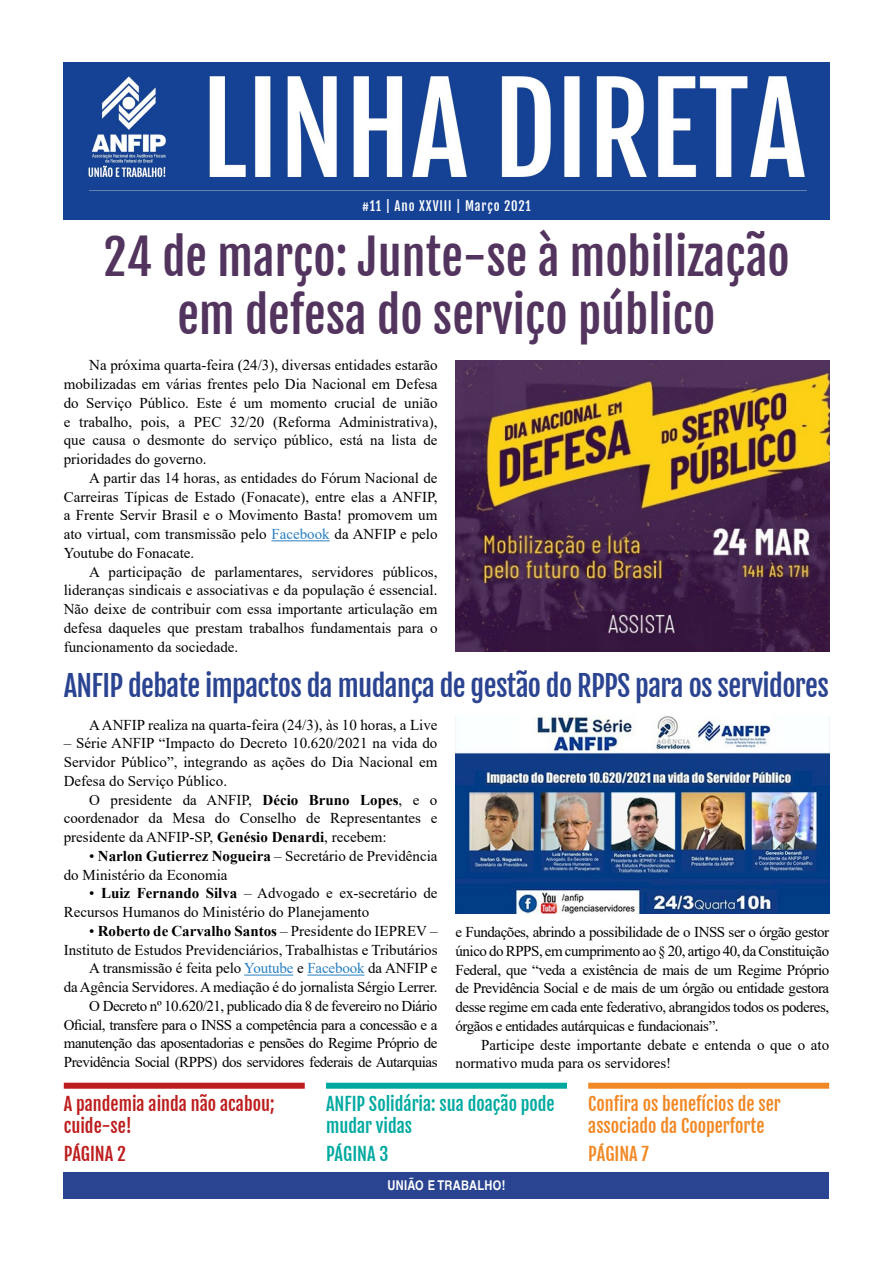
<style>
.page{position:relative;width:893px;height:1263px;background:#fff}
.page>*{position:absolute;margin:0;border:0;box-sizing:border-box;transform-origin:0 0}
.t1{font:48px/57.6px "Fjalla One";color:#53345e;text-align:center}
.t2{font:28.5px "Fjalla One";letter-spacing:-.02em;color:#2b4491}
.t3{font:18px/21.6px "Fjalla One";color:#f18825}
.t4{font:18px/21.6px "Fjalla One";color:#00a9a0}
.t5{font:18px/21.6px "Fjalla One";color:#bd1d1d}
.t6{font:15px/18.8px "Times New Roman";color:#000;text-align:justify}
.t7{font:15px/18.8px "Times New Roman";letter-spacing:-.03em;color:#000;text-align:right}
.t8{font:700 condensed 13.5px "Helvetica LT";letter-spacing:.025em;color:#fff}
.t9{font:12.75px "Fjalla One";letter-spacing:.07em;color:#fff}
.s1{color:#2880c3}
.s2{font-weight:700}
</style>
<div class="page">
<div style="left:64px;top:1172px;width:765px;height:27px;background:#2b4491"></div>
<div style="left:64px;top:1083px;width:241px;height:6px;background:#bd1d1d"></div>
<div style="left:326px;top:1083px;width:241px;height:6px;background:#00a9a0"></div>
<div style="left:588px;top:1083px;width:241px;height:6px;background:#f18825"></div>
<img style="left:64px;top:63px;width:765px;height:157px">
<hr style="left:271px;top:540px;width:59px;height:1px;background:#2880c3">
<img style="left:455px;top:360px;width:374px;height:292px">
<hr style="left:244px;top:975px;width:49px;height:1px;background:#2880c3">
<hr style="left:307px;top:975px;width:57px;height:1px;background:#2880c3">
<img style="left:455px;top:716px;width:374px;height:198px">
<p class="t9" style="left:362px;top:198px;width:170px">#11 | Ano XXVIII | Março 2021</p>
<h1 class="t1" style="left:103px;top:229px;width:688px">24 de março: Junte-se à mobilização em defesa do serviço público</h1>
<p class="t6" style="left:64px;top:356px;width:375px;text-indent:26px">Na próxima quarta-feira (24/3), diversas entidades estarão mobilizadas em várias frentes pelo Dia Nacional em Defesa do Serviço Público. Este é um momento crucial de união e trabalho, pois, a PEC 32/20 (Reforma Administrativa), que causa o desmonte do serviço público, está na lista de prioridades do governo.</p>
<p class="t6" style="left:64px;top:468px;width:375px;text-indent:26px">A partir das 14 horas, as entidades do Fórum Nacional de Carreiras Típicas de Estado (Fonacate), entre elas a ANFIP, a Frente Servir Brasil e o Movimento Basta! promovem um ato virtual, com transmissão pelo <span class="s1">Facebook</span> da ANFIP e pelo Youtube do Fonacate.</p>
<p class="t6" style="left:64px;top:562px;width:375px;text-indent:26px">A participação de parlamentares, servidores públicos, lideranças sindicais e associativas e da população é essencial.<br>Não deixe de contribuir com essa importante articulação em defesa daqueles que prestam trabalhos fundamentais para o funcionamento da sociedade.</p>
<h2 class="t2" style="left:64px;top:668px;width:767px">ANFIP debate impactos da mudança de gestão do RPPS para os servidores</h2>
<p class="t6" style="left:89px;top:715px;width:350px">A ANFIP realiza na quarta-feira (24/3), às 10 horas, a Live</p>
<p class="t6" style="left:64px;top:733px;width:375px">– Série ANFIP “Impacto do Decreto 10.620/2021 na vida do Servidor Público”, integrando as ações do Dia Nacional em Defesa do Serviço Público.</p>
<p class="t6" style="left:64px;top:790px;width:375px;text-indent:26px">O presidente da ANFIP, <span class="s2">Décio Bruno Lopes</span>, e o coordenador da Mesa do Conselho de Representantes e presidente da ANFIP-SP, <span class="s2">Genésio Denardi</span>, recebem:</p>
<p class="t6" style="left:64px;top:846px;width:375px;text-indent:26px">• <span class="s2">Narlon Gutierrez Nogueira</span> – Secretário de Previdência do Ministério da Economia</p>
<p class="t6" style="left:64px;top:883px;width:375px;text-indent:25px">• <span class="s2">Luiz Fernando Silva</span> – Advogado e ex-secretário de<br>Recursos Humanos do Ministério do Planejamento</p>
<p class="t7" style="left:64px;top:921px;width:375px">• <span class="s2">Roberto de Carvalho Santos</span> – Presidente do IEPREV – Instituto de Estudos Previdenciários, Trabalhistas e Tributários A transmissão é feita pelo <span class="s1">Youtube</span> e <span class="s1">Facebook</span> da ANFIP e<br>da Agência Servidores. A mediação é do jornalista Sérgio Lerrer.<br>O Decreto nº 10.620/21, publicado dia 8 de fevereiro no Diário Oficial, transfere para o INSS a competência para a concessão e a manutenção das aposentadorias e pensões do Regime Próprio de Previdência Social (RPPS) dos servidores federais de Autarquias</p>
<p class="t6" style="left:455px;top:922px;width:375px">e Fundações, abrindo a possibilidade de o INSS ser o órgão gestor único do RPPS, em cumprimento ao § 20, artigo 40, da Constituição Federal, que “veda a existência de mais de um Regime Próprio de Previdência Social e de mais de um órgão ou entidade gestora desse regime em cada ente federativo, abrangidos todos os poderes, órgãos e entidades autárquicas e fundacionais”.</p>
<p class="t6" style="left:455px;top:1035px;width:375px;text-indent:26px">Participe deste importante debate e entenda o que o ato normativo muda para os servidores!</p>
<p class="t5" style="left:64px;top:1093px;width:212px">A pandemia ainda não acabou; cuide-se!</p>
<p class="t5" style="left:64px;top:1143px;width:64px">PÁGINA 2</p>
<p class="t4" style="left:326px;top:1093px;width:230px">ANFIP Solidária: sua doação pode mudar vidas</p>
<p class="t4" style="left:326px;top:1143px;width:64px">PÁGINA 3</p>
<p class="t8" style="left:387px;top:1176px;width:120px">UNIÃO E TRABALHO!</p>
<p class="t3" style="left:588px;top:1093px;width:194px">Confira os benefícios de ser associado da Cooperforte</p>
<p class="t3" style="left:588px;top:1143px;width:62px">PÁGINA 7</p>
</div>
